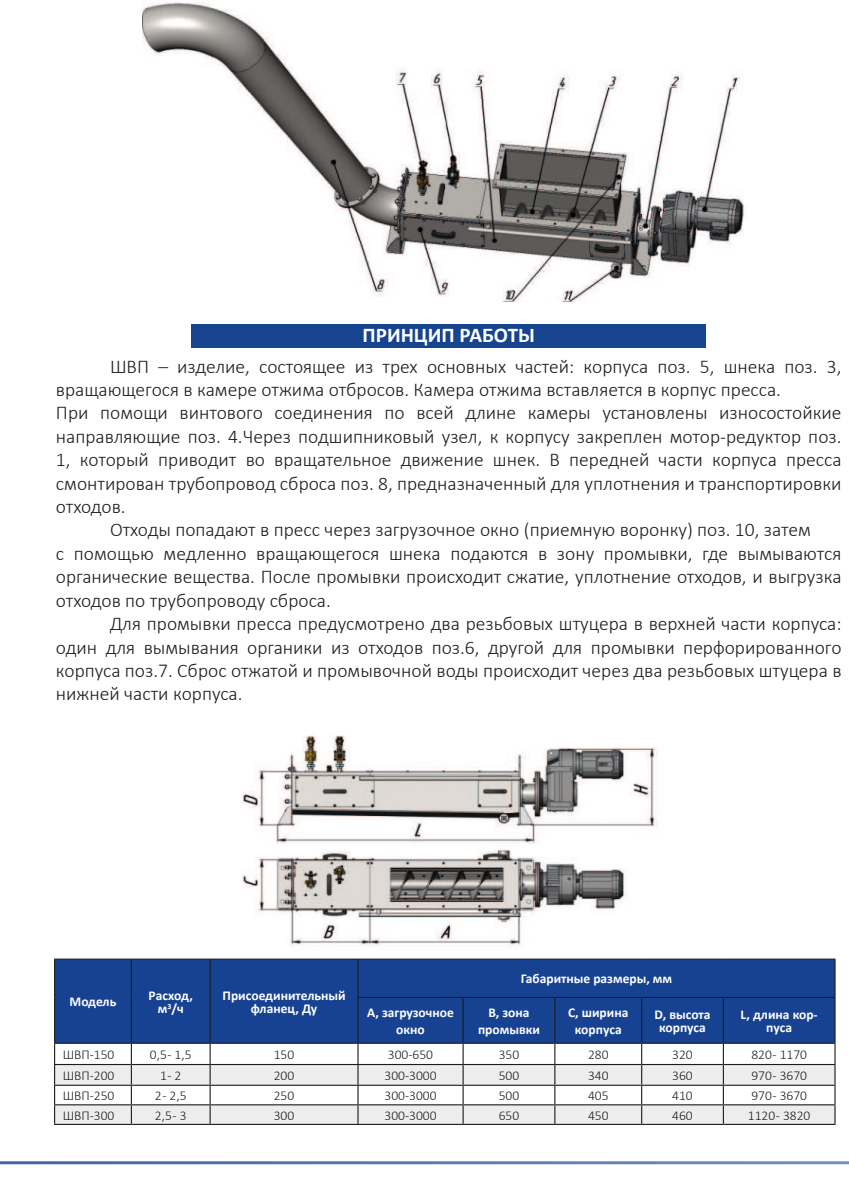
<style>
.page{position:relative;width:849px;height:1179px;background:#fff}
.page>*{position:absolute;margin:0;border:0;box-sizing:border-box;transform-origin:0 0}
.t1{font:700 21px "Calibri";color:#fff}
.t2{font:300 19.5px "Calibri";color:#1d1d1b}
.t3{font:300 13.5px "Calibri";color:#1d1d1b}
.t4{font:700 13.5px/13.5px "Calibri";color:#fff;text-align:center}
</style>
<div class="page">
<hr style="left:0;top:1161px;width:848px;height:3px;background:#174291">
<img style="left:143px;top:1px;width:601px;height:300px">
<img style="left:242px;top:735px;width:416px;height:212px">
<div style="left:55px;top:959px;width:779px;height:83px;background:#174291"></div>
<svg style="left:55px;top:1065px;width:302px;height:58px;fill:#ededed"></svg>
<hr style="left:54px;top:958px;width:77px;height:1px;background:#1d1d1b">
<hr style="left:54px;top:959px;width:1px;height:38px;background:#1d1d1b">
<hr style="left:131px;top:958px;width:79px;height:1px;background:#1d1d1b">
<hr style="left:131px;top:959px;width:1px;height:38px;background:#1d1d1b">
<hr style="left:210px;top:958px;width:148px;height:1px;background:#1d1d1b">
<hr style="left:209px;top:959px;width:2px;height:38px;background:#1d1d1b">
<hr style="left:358px;top:958px;width:105px;height:1px;background:#1d1d1b">
<hr style="left:357px;top:959px;width:1px;height:37px;background:#1d1d1b">
<hr style="left:463px;top:958px;width:91px;height:1px;background:#1d1d1b">
<hr style="left:554px;top:958px;width:87px;height:1px;background:#1d1d1b">
<hr style="left:641px;top:958px;width:82px;height:1px;background:#1d1d1b">
<hr style="left:723px;top:958px;width:112px;height:1px;background:#1d1d1b">
<hr style="left:834px;top:959px;width:1px;height:37px;background:#1d1d1b">
<hr style="left:54px;top:997px;width:1px;height:45px;background:#1d1d1b">
<hr style="left:131px;top:997px;width:1px;height:45px;background:#1d1d1b">
<hr style="left:209px;top:997px;width:2px;height:45px;background:#1d1d1b">
<hr style="left:357px;top:996px;width:106px;height:1px;background:#1d1d1b">
<hr style="left:463px;top:996px;width:91px;height:1px;background:#1d1d1b">
<hr style="left:554px;top:996px;width:87px;height:1px;background:#1d1d1b">
<hr style="left:641px;top:996px;width:82px;height:1px;background:#1d1d1b">
<hr style="left:723px;top:996px;width:112px;height:1px;background:#1d1d1b">
<hr style="left:54px;top:1042px;width:77px;height:1px;background:#1d1d1b">
<hr style="left:131px;top:1042px;width:79px;height:1px;background:#1d1d1b">
<hr style="left:210px;top:1042px;width:148px;height:1px;background:#1d1d1b">
<hr style="left:209px;top:1043px;width:2px;height:20px;background:#1d1d1b">
<hr style="left:54px;top:1063px;width:77px;height:2px;background:#1d1d1b">
<hr style="left:131px;top:1063px;width:79px;height:2px;background:#1d1d1b">
<hr style="left:210px;top:1063px;width:148px;height:2px;background:#1d1d1b">
<hr style="left:54px;top:1084px;width:77px;height:1px;background:#1d1d1b">
<hr style="left:131px;top:1084px;width:79px;height:1px;background:#1d1d1b">
<hr style="left:210px;top:1084px;width:148px;height:1px;background:#1d1d1b">
<hr style="left:54px;top:1104px;width:77px;height:1px;background:#1d1d1b">
<svg style="left:54px;top:1043px;width:1px;height:80px"></svg>
<hr style="left:131px;top:1104px;width:79px;height:1px;background:#1d1d1b">
<svg style="left:131px;top:1043px;width:1px;height:80px"></svg>
<hr style="left:210px;top:1104px;width:148px;height:1px;background:#1d1d1b">
<svg style="left:209px;top:1065px;width:2px;height:58px"></svg>
<svg style="left:357px;top:997px;width:478px;height:126px"></svg>
<hr style="left:54px;top:1123px;width:77px;height:1px;background:#1d1d1b">
<hr style="left:131px;top:1123px;width:79px;height:1px;background:#1d1d1b">
<hr style="left:210px;top:1123px;width:148px;height:1px;background:#1d1d1b">
<hr style="left:358px;top:1123px;width:105px;height:1px;background:#1d1d1b">
<hr style="left:463px;top:1123px;width:91px;height:1px;background:#1d1d1b">
<hr style="left:554px;top:1123px;width:87px;height:1px;background:#1d1d1b">
<hr style="left:641px;top:1123px;width:82px;height:1px;background:#1d1d1b">
<hr style="left:723px;top:1123px;width:112px;height:1px;background:#1d1d1b">
<div style="left:191px;top:324px;width:515px;height:23px;background:#174291"></div>
<div style="left:133px;top:294px;width:40px;height:15px;background:#fff"></div>
<p class="t1" style="left:362px;top:320px;width:174px">ПРИНЦИП РАБОТЫ</p>
<p class="t2" style="left:110px;top:354px;width:732px">ШВП – изделие, состоящее из трех основных частей: корпуса поз. 5, шнека поз. 3,</p>
<p class="t2" style="left:56px;top:377px;width:726px">вращающегося в камере отжима отбросов. Камера отжима вставляется в корпус пресса.</p>
<p class="t2" style="left:56px;top:401px;width:786px">При помощи винтового соединения по всей длине камеры установлены износостойкие</p>
<p class="t2" style="left:56px;top:424px;width:786px">направляющие поз. 4.Через подшипниковый узел, к корпусу закреплен мотор-редуктор поз.</p>
<p class="t2" style="left:56px;top:447px;width:786px">1, который приводит во вращательное движение шнек. В передней части корпуса пресса</p>
<p class="t2" style="left:56px;top:471px;width:786px">смонтирован трубопровод сброса поз. 8, предназначенный для уплотнения и транспортировки</p>
<p class="t2" style="left:56px;top:494px;width:71px">отходов.</p>
<p class="t2" style="left:110px;top:518px;width:702px">Отходы попадают в пресс через загрузочное окно (приемную воронку) поз. 10, затем</p>
<p class="t2" style="left:56px;top:541px;width:786px">с помощью медленно вращающегося шнека подаются в зону промывки, где вымываются</p>
<p class="t2" style="left:56px;top:564px;width:786px">органические вещества. После промывки происходит сжатие, уплотнение отходов, и выгрузка</p>
<p class="t2" style="left:56px;top:588px;width:276px">отходов по трубопроводу сброса.</p>
<p class="t2" style="left:110px;top:611px;width:732px">Для промывки пресса предусмотрено два резьбовых штуцера в верхней части корпуса:</p>
<p class="t2" style="left:56px;top:635px;width:786px">один для вымывания органики из отходов поз.6, другой для промывки перфорированного</p>
<p class="t2" style="left:56px;top:658px;width:786px">корпуса поз.7. Сброс отжатой и промывочной воды происходит через два резьбовых штуцера в</p>
<p class="t2" style="left:56px;top:681px;width:188px">нижней части корпуса.</p>
<p class="t4" style="left:70px;top:994px;width:48px">Модель</p>
<p class="t4" style="left:149px;top:988px;width:46px">Расход, м<sup>3</sup>/ч</p>
<p class="t4" style="left:222px;top:988px;width:125px">Присоединительный фланец, Ду</p>
<p class="t4" style="left:520px;top:971px;width:153px">Габаритные размеры, мм</p>
<p class="t4" style="left:367px;top:1004px;width:88px;line-height:16.2px">А, загрузочное окно</p>
<p class="t4" style="left:478px;top:1004px;width:63px;line-height:16.2px">В, зона промывки</p>
<p class="t4" style="left:568px;top:1004px;width:62px;line-height:16.2px">С, ширина корпуса</p>
<p class="t4" style="left:654px;top:1007px;width:57px">D, высота корпуса</p>
<p class="t4" style="left:740px;top:1007px;width:79px">L, длина кор&shy;пуса</p>
<p class="t3" style="left:63px;top:1046px;width:53px">ШВП-150</p>
<p class="t3" style="left:150px;top:1046px;width:43px">0,5 - 1,5</p>
<p class="t3" style="left:274px;top:1046px;width:22px">150</p>
<p class="t3" style="left:388px;top:1046px;width:47px">300-650</p>
<p class="t3" style="left:498px;top:1046px;width:22px">350</p>
<p class="t3" style="left:588px;top:1046px;width:22px">280</p>
<p class="t3" style="left:672px;top:1046px;width:22px">320</p>
<p class="t3" style="left:751px;top:1046px;width:57px">820 - 1170</p>
<p class="t3" style="left:63px;top:1067px;width:53px">ШВП-200</p>
<p class="t3" style="left:160px;top:1067px;width:23px">1 - 2</p>
<p class="t3" style="left:274px;top:1067px;width:22px">200</p>
<p class="t3" style="left:384px;top:1067px;width:54px">300-3000</p>
<p class="t3" style="left:498px;top:1067px;width:22px">500</p>
<p class="t3" style="left:588px;top:1067px;width:22px">340</p>
<p class="t3" style="left:672px;top:1067px;width:22px">360</p>
<p class="t3" style="left:751px;top:1067px;width:57px">970 - 3670</p>
<p class="t3" style="left:63px;top:1087px;width:53px">ШВП-250</p>
<p class="t3" style="left:155px;top:1087px;width:33px">2 - 2,5</p>
<p class="t3" style="left:274px;top:1087px;width:22px">250</p>
<p class="t3" style="left:384px;top:1087px;width:54px">300-3000</p>
<p class="t3" style="left:498px;top:1087px;width:22px">500</p>
<p class="t3" style="left:588px;top:1087px;width:22px">405</p>
<p class="t3" style="left:672px;top:1087px;width:22px">410</p>
<p class="t3" style="left:751px;top:1087px;width:57px">970 - 3670</p>
<p class="t3" style="left:63px;top:1106px;width:53px">ШВП-300</p>
<p class="t3" style="left:155px;top:1106px;width:33px">2,5 - 3</p>
<p class="t3" style="left:274px;top:1106px;width:22px">300</p>
<p class="t3" style="left:384px;top:1106px;width:54px">300-3000</p>
<p class="t3" style="left:498px;top:1106px;width:22px">650</p>
<p class="t3" style="left:588px;top:1106px;width:22px">450</p>
<p class="t3" style="left:672px;top:1106px;width:22px">460</p>
<p class="t3" style="left:747px;top:1106px;width:64px">1120 - 3820</p>
</div>
